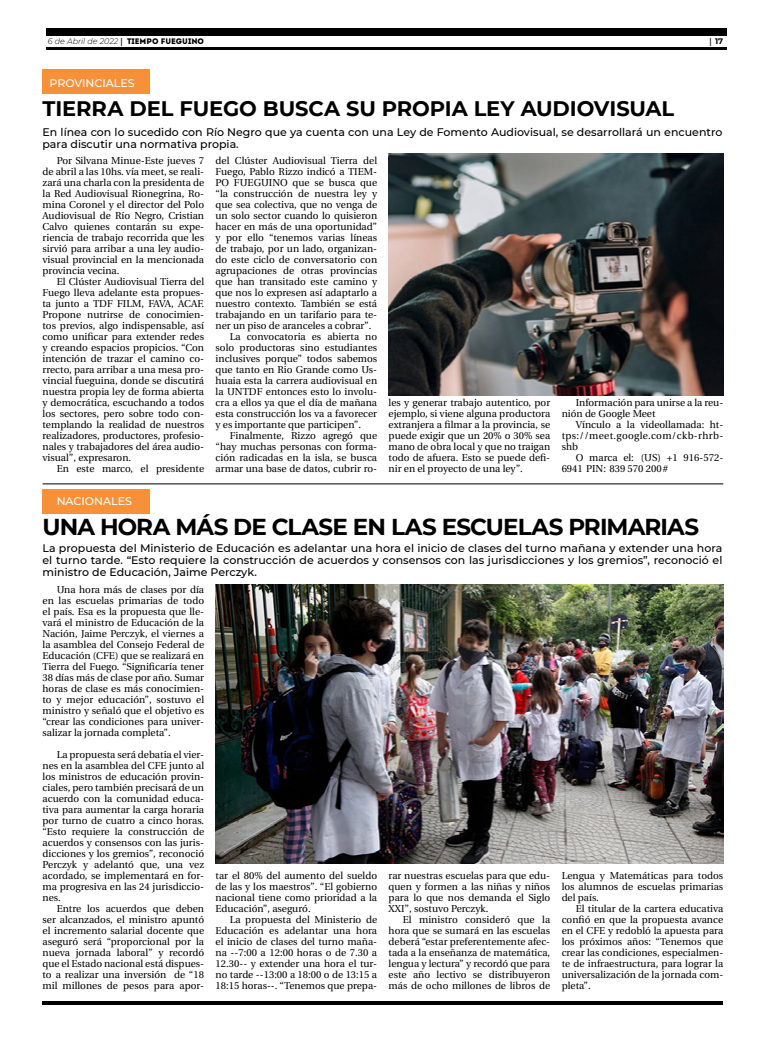
<style>
.page{position:relative;width:780px;height:1049px;background:#fff}
.page>*{position:absolute;margin:0;border:0;box-sizing:border-box;transform-origin:0 0}
.t1{font:700 23px "Montserrat";letter-spacing:-.035em;color:#000}
.t2{font:700 21px "Montserrat";letter-spacing:-.005em;color:#000}
.t3{font:500 11px/12px "Montserrat";color:#000}
.t4{font:500 11px "Montserrat";color:#fff}
.t5{font:10px/11px "Utopia";color:#000;text-align:justify}
.t6{font:italic 300 8px "Montserrat";color:#000}
.t7{font:700 8px "Montserrat";color:#000}
.s1{font-family:"Utopia";font-weight:700;font-style:normal}
.s2{font-family:"Intro";font-weight:400;font-style:normal}
.s3{font-family:"Utopia"}
</style>
<div class="page">
<hr style="left:46px;top:48px;width:680px;height:2px;background:#000">
<div style="left:46px;top:28px;width:680px;height:7px;background:#000"></div>
<hr style="left:43px;top:1001px;width:680px;height:4px;background:#000">
<hr style="left:43px;top:483px;width:680px;height:1px;background:#000">
<div style="left:43px;top:69px;width:107px;height:25px;background:#f79139"></div>
<img style="left:388px;top:153px;width:335px;height:242px">
<div style="left:43px;top:489px;width:107px;height:25px;background:#f79139"></div>
<img style="left:215px;top:584px;width:508px;height:279px">
<p class="t6" style="left:48px;top:36px;width:158px">6 de Abril de 2022 <span class="s1">|</span> <span class="s2">TIEMPO FUEGUINO</span></p>
<p class="t7" style="left:709px;top:35px;width:15px"><span class="s3">|</span> 17</p>
<p class="t4" style="left:50px;top:76px;width:86px">PROVINCIALES</p>
<h2 class="t2" style="left:43px;top:93px;width:633px">TIERRA DEL FUEGO BUSCA SU PROPIA LEY AUDIOVISUAL</h2>
<p class="t3" style="left:43px;top:126px;width:681px">En línea con lo sucedido con Río Negro que ya cuenta con una Ley de Fomento Audiovisual, se desarrollará un encuentro para discutir una normativa propia.</p>
<p class="t5" style="left:215px;top:155px;width:163px">del Clúster Audiovisual Tierra del</p>
<p class="t5" style="left:215px;top:166px;width:163px">Fuego, Pablo Rizzo indicó a TIEM-</p>
<p class="t5" style="left:215px;top:177px;width:163px">PO FUEGUINO que se busca que</p>
<p class="t5" style="left:215px;top:188px;width:163px">“la construcción de nuestra ley y</p>
<p class="t5" style="left:215px;top:199px;width:163px">que sea colectiva, que no venga de</p>
<p class="t5" style="left:215px;top:210px;width:163px">un solo sector cuando lo quisieron</p>
<p class="t5" style="left:215px;top:221px;width:163px">hacer en más de una oportunidad”</p>
<p class="t5" style="left:215px;top:232px;width:163px">y por ello “tenemos varias líneas</p>
<p class="t5" style="left:215px;top:243px;width:163px">de trabajo, por un lado, organizan-</p>
<p class="t5" style="left:215px;top:254px;width:163px">do este ciclo de conversatorio con</p>
<p class="t5" style="left:215px;top:265px;width:163px">agrupaciones de otras provincias</p>
<p class="t5" style="left:215px;top:276px;width:163px">que han transitado este camino y</p>
<p class="t5" style="left:215px;top:287px;width:163px">que nos lo expresen así adaptarlo a</p>
<p class="t5" style="left:215px;top:298px;width:163px">nuestro contexto. También se está</p>
<p class="t5" style="left:215px;top:309px;width:163px">trabajando en un tarifario para te-</p>
<p class="t5" style="left:215px;top:320px;width:157px">ner un piso de aranceles a cobrar”.</p>
<p class="t5" style="left:230px;top:331px;width:149px">La convocatoria es abierta no</p>
<p class="t5" style="left:215px;top:342px;width:163px">solo productoras sino estudiantes</p>
<p class="t5" style="left:215px;top:353px;width:163px">inclusives porque” todos sabemos</p>
<p class="t5" style="left:215px;top:364px;width:163px">que tanto en Rio Grande como Us-</p>
<p class="t5" style="left:215px;top:375px;width:163px">huaia esta la carrera audiovisual en</p>
<p class="t5" style="left:215px;top:386px;width:163px">la UNTDF entonces esto lo involu-</p>
<p class="t5" style="left:215px;top:397px;width:163px">cra a ellos ya que el día de mañana</p>
<p class="t5" style="left:215px;top:408px;width:163px">esta construcción los va a favorecer</p>
<p class="t5" style="left:215px;top:419px;width:147px">y es importante que participen”.</p>
<p class="t5" style="left:230px;top:430px;width:149px">Finalmente, Rizzo agregó que</p>
<p class="t5" style="left:215px;top:441px;width:163px">“hay muchas personas con forma-</p>
<p class="t5" style="left:215px;top:452px;width:163px">ción radicadas en la isla, se busca</p>
<p class="t5" style="left:215px;top:463px;width:163px">armar una base de datos, cubrir ro-</p>
<p class="t5" style="left:43px;top:155px;width:163px;text-indent:14px">Por Silvana Minue-Este jueves 7 de abril a las 10hs. vía meet, se reali&shy;zará una charla con la presidenta de la Red Audiovisual Rionegrina, Ro&shy;mina Coronel y el director del Polo Audiovisual de Río Negro, Cristian Calvo quienes contarán su expe&shy;riencia de trabajo recorrida que les sirvió para arribar a una ley audio&shy;visual provincial en la mencionada provincia vecina.</p>
<p class="t5" style="left:43px;top:276px;width:163px;text-indent:14px">El Clúster Audiovisual Tierra del Fuego lleva adelante esta propues&shy;ta junto a TDF FILM, FAVA, ACAF.<br>Propone nutrirse de conocimien&shy;tos previos, algo indispensable, así como unificar para extender redes y creando espacios propicios. “Con intención de trazar el camino co&shy;rrecto, para arribar a una mesa pro&shy;vincial fueguina, donde se discutirá nuestra propia ley de forma abierta y democrática, escuchando a todos los sectores, pero sobre todo con&shy;templando la realidad de nuestros realizadores, productores, profesio&shy;nales y trabajadores del área audio&shy;visual”, expresaron.</p>
<p class="t5" style="left:57px;top:463px;width:149px">En este marco, el presidente</p>
<p class="t5" style="left:561px;top:397px;width:163px;text-indent:14px">Información para unirse a la reu&shy;nión de Google Meet</p>
<p class="t5" style="left:561px;top:419px;width:163px;text-indent:14px">Vínculo a la videollamada: ht&shy;tps://meet.google.com/ckb-rhrb&shy;shb</p>
<p class="t5" style="left:561px;top:452px;width:163px;text-indent:14px">O marca el: ‪(US) +1 916-572-<br>6941 PIN: ‪839 570 200#‬‬</p>
<p class="t5" style="left:388px;top:397px;width:163px">les y generar trabajo autentico, por ejemplo, si viene alguna productora extranjera a filmar a la provincia, se puede exigir que un 20% o 30% sea mano de obra local y que no traigan todo de afuera. Esto se puede defi&shy;nir en el proyecto de una ley”.</p>
<p class="t4" style="left:57px;top:494px;width:77px">NACIONALES</p>
<p class="t3" style="left:43px;top:542px;width:681px;text-align:justify">La propuesta del Ministerio de Educación es adelantar una hora el inicio de clases del turno mañana y extender una hora el turno tarde. “Esto requiere la construcción de acuerdos y consensos con las jurisdicciones y los gremios”, reconoció el ministro de Educación, Jaime Perczyk.</p>
<h1 class="t1" style="left:43px;top:511px;width:658px">UNA HORA MÁS DE CLASE EN LAS ESCUELAS PRIMARIAS</h1>
<p class="t5" style="left:43px;top:584px;width:163px;text-indent:14px">Una hora más de clases por día en las escuelas primarias de todo el país. Esa es la propuesta que lle&shy;vará el ministro de Educación de la Nación, Jaime Perczyk, el viernes a la asamblea del Consejo Federal de Educación (CFE) que se realizará en Tierra del Fuego. “Significaría tener 38 días más de clase por año. Sumar horas de clase es más conocimien&shy;to y mejor educación”, sostuvo el ministro y señaló que el objetivo es “crear las condiciones para univer&shy;salizar la jornada completa”.</p>
<p class="t5" style="left:43px;top:749px;width:163px;text-indent:14px">La propuesta será debatia el vier&shy;nes en la asamblea del CFE junto al los ministros de educación provin&shy;ciales, pero también precisará de un acuerdo con la comunidad educa&shy;tiva para aumentar la carga horaria por turno de cuatro a cinco horas. “Esto requiere la construcción de acuerdos y consensos con las juris&shy;dicciones y los gremios”, reconoció Perczyk y adelantó que, una vez acordado, se implementará en for&shy;ma progresiva en las 24 jurisdiccio&shy;nes.</p>
<p class="t5" style="left:43px;top:903px;width:163px;text-indent:14px">Entre los acuerdos que deben ser alcanzados, el ministro apuntó el incremento salarial docente que aseguró será “proporcional por la nueva jornada laboral” y recordó que el Estado nacional está dispues&shy;to a realizar una inversión de “18 mil millones de pesos para apor-</p>
<p class="t5" style="left:215px;top:870px;width:163px">tar el 80% del aumento del sueldo de las y los maestros”. “El gobierno nacional tiene como prioridad a la Educación”, aseguró.</p>
<p class="t5" style="left:215px;top:914px;width:163px;text-indent:14px">La propuesta del Ministerio de Educación es adelantar una hora el inicio de clases del turno maña&shy;na --7:00 a 12:00 horas o de 7.30 a 12.30-- y extender una hora el tur&shy;no tarde --13:00 a 18:00 o de 13:15 a 18:15 horas--. “Tenemos que prepa-</p>
<p class="t5" style="left:388px;top:870px;width:163px">rar nuestras escuelas para que edu&shy;quen y formen a las niñas y niños para lo que nos demanda el Siglo XXI”, sostuvo Perczyk.</p>
<p class="t5" style="left:388px;top:914px;width:163px;text-indent:14px">El ministro consideró que la hora que se sumará en las escuelas deberá “estar preferentemente afec&shy;tada a la enseñanza de matemática, lengua y lectura” y recordó que para este año lectivo se distribuyeron más de ocho millones de libros de</p>
<p class="t5" style="left:561px;top:870px;width:163px">Lengua y Matemáticas para todos los alumnos de escuelas primarias del país.</p>
<p class="t5" style="left:561px;top:903px;width:163px;text-indent:14px">El titular de la cartera educativa confió en que la propuesta avance en el CFE y redobló la apuesta para los próximos años: “Tenemos que crear las condiciones, especialmen&shy;te de infraestructura, para lograr la universalización de la jornada com&shy;pleta”.</p>
</div>
